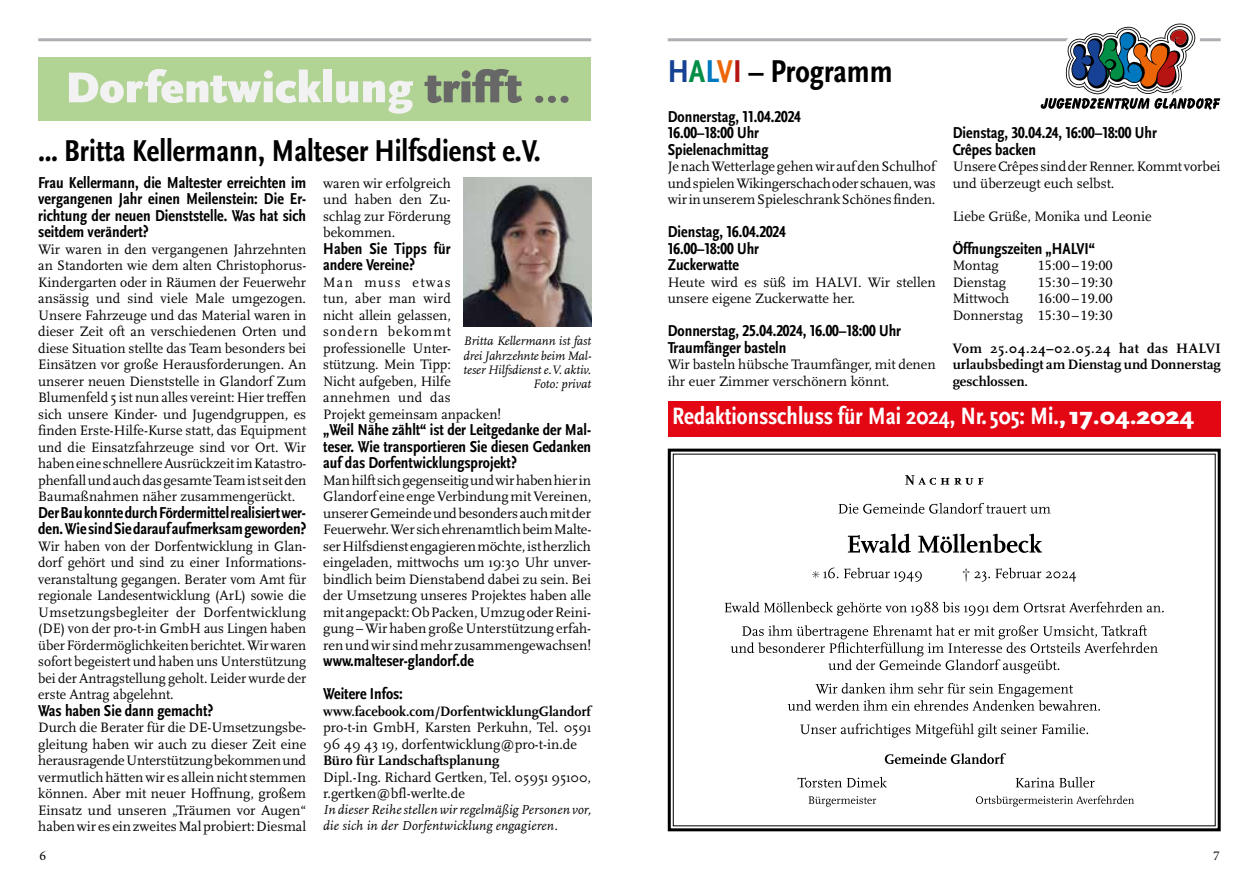
<style>
.page{position:relative;width:1259px;height:893px;background:#fff}
.page>*{position:absolute;margin:0;border:0;box-sizing:border-box;transform-origin:0 0}
.t1{font:700 condensed 33px "Scala Sans OT";color:#000}
.t2{font:700 condensed 31.5px "Scala Sans OT";color:#000}
.t3{font:700 condensed 24.75px "Scala Sans OT";color:#fff}
.t4{font:700 condensed 16.5px/16.5px "Scala Sans OT";color:#000}
.t5{font:14.25px/16.5px "Scala OT";color:#000;text-align:justify}
.t6{font:700 14.25px/16.5px "Scala OT";color:#000;text-align:justify}
.t7{font:italic 13.5px/16px "Scala OT";letter-spacing:.015em;color:#000}
.t8{font:13.5px "Minion Pro";color:#000}
.t9{font:italic 12.75px/14.2px "Scala OT";letter-spacing:-.005em;color:#000;text-align:right}
.s1{color:#164194}
.s2{color:#008d45}
.s3{color:#0078c0}
.s4{color:#ec6608}
.s5{color:#b51412}
.s6{font-weight:900;font-stretch:normal}
</style>
<div class="page">
<hr style="left:668px;top:38px;width:552px;height:3px;background:#aeafb3">
<hr style="left:38px;top:38px;width:553px;height:3px;background:#aeafb3">
<div style="left:38px;top:57px;width:553px;height:64px;background:#b1d394"></div>
<svg style="left:69px;top:69px;width:252px;height:34px"></svg>
<div style="left:323px;top:70px;width:9px;height:32px;background:#f2f2f2"></div>
<svg style="left:336px;top:81px;width:77px;height:33px"></svg>
<svg style="left:424px;top:69px;width:98px;height:34px"></svg>
<div style="left:535px;top:96px;width:8px;height:7px;background:#676767;border-radius:50%"></div>
<div style="left:548px;top:96px;width:8px;height:7px;background:#676767;border-radius:50%"></div>
<div style="left:560px;top:96px;width:8px;height:7px;background:#676767;border-radius:50%"></div>
<svg style="left:1035px;top:23px;width:186px;height:87px"></svg>
<div style="left:668px;top:401px;width:552px;height:36px;background:#e30613"></div>
<img style="left:463px;top:177px;width:128px;height:150px">
<svg style="left:668px;top:449px;width:552px;height:382px"></svg>
<svg style="left:905px;top:475px;width:78px;height:10px"></svg>
<svg style="left:838px;top:503px;width:212px;height:11px"></svg>
<svg style="left:848px;top:534px;width:194px;height:19px"></svg>
<svg style="left:812px;top:568px;width:264px;height:14px"></svg>
<svg style="left:725px;top:602px;width:438px;height:14px"></svg>
<svg style="left:730px;top:625px;width:427px;height:49px"></svg>
<svg style="left:787px;top:683px;width:313px;height:28px"></svg>
<svg style="left:800px;top:723px;width:288px;height:15px"></svg>
<svg style="left:885px;top:753px;width:121px;height:11px"></svg>
<svg style="left:797px;top:777px;width:297px;height:10px"></svg>
<svg style="left:808px;top:795px;width:326px;height:12px"></svg>
<h2 class="t2" style="left:38px;top:134px;width:504px">… Britta Kellermann, Malteser Hilfsdienst e.V.</h2>
<p class="t4" style="left:38px;top:175px;width:269px;text-align:justify">Frau Kellermann, die Maltester erreichten im vergangenen Jahr einen Meilenstein: Die Er&shy;richtung der neuen Dienststelle. Was hat sich seitdem verändert?</p>
<p class="t5" style="left:38px;top:241px;width:269px">Wir waren in den vergangenen Jahrzehnten an Standorten wie dem alten Christophorus-Kindergarten oder in Räumen der Feuerwehr ansässig und sind viele Male umgezogen.<br>Unsere Fahrzeuge und das Material waren in dieser Zeit oft an verschiedenen Orten und diese Situation stellte das Team besonders bei Einsätzen vor große Herausforderungen. An unserer neuen Dienststelle in Glandorf Zum Blumenfeld 5 ist nun alles vereint: Hier treffen sich unsere Kinder- und Jugendgruppen, es finden Erste-Hilfe-Kurse statt, das Equipment und die Einsatzfahrzeuge sind vor Ort. Wir haben eine schnellere Ausrückzeit im Katastro&shy;phenfall und auch das gesamte Team ist seit den Baumaßnahmen näher zusammengerückt.</p>
<p class="t4" style="left:38px;top:505px;width:270px">Der Bau konnte durch Fördermittel realisiert wer&shy;den. Wie sind Sie darauf aufmerksam geworden?</p>
<p class="t5" style="left:38px;top:538px;width:269px">Wir haben von der Dorfentwicklung in Glan&shy;dorf gehört und sind zu einer Informations&shy;veranstaltung gegangen. Berater vom Amt für regionale Landesentwicklung (ArL) sowie die Umsetzungsbegleiter der Dorfentwicklung (DE) von der pro-t-in GmbH aus Lingen haben über Fördermöglichkeiten berichtet. Wir waren sofort begeistert und haben uns Unterstützung bei der Antragstellung geholt. Leider wurde der erste Antrag abgelehnt.</p>
<p class="t4" style="left:38px;top:703px;width:176px">Was haben Sie dann gemacht?</p>
<p class="t5" style="left:38px;top:720px;width:269px">Durch die Berater für die DE-Umsetzungsbe&shy;gleitung haben wir auch zu dieser Zeit eine herausragende Unterstützung bekommen und vermutlich hätten wir es allein nicht stemmen können. Aber mit neuer Hoffnung, großem Einsatz und unseren „Träumen vor Augen“ haben wir es ein zweites Mal probiert: Diesmal</p>
<p class="t5" style="left:323px;top:175px;width:129px">waren wir erfolgreich und haben den Zu&shy;schlag zur Förderung bekommen.</p>
<p class="t4" style="left:323px;top:241px;width:129px">Haben Sie Tipps für andere Vereine?</p>
<p class="t5" style="left:323px;top:274px;width:179px;text-align:left">Man muss etwas<br>tun, aber man wird<br>nicht allein gelassen, sondern bekommt professionelle Unter&shy;stützung. Mein Tipp:<br>Nicht aufgeben, Hilfe annehmen und das<br>Projekt gemeinsam anpacken!</p>
<p class="t4" style="left:323px;top:422px;width:269px;text-align:justify">„Weil Nähe zählt“ ist der Leitgedanke der Mal&shy;teser. Wie transportieren Sie diesen Gedanken auf das Dorfentwicklungsprojekt?</p>
<p class="t5" style="left:323px;top:472px;width:269px">Man hilft sich gegenseitig und wir haben hier in Glandorf eine enge Verbindung mit Vereinen, unserer Gemeinde und besonders auch mit der Feuerwehr. Wer sich ehrenamtlich beim Malte&shy;ser Hilfsdienst engagieren möchte, ist herzlich eingeladen, mittwochs um 19:30 Uhr unver&shy;bindlich beim Dienstabend dabei zu sein. Bei der Umsetzung unseres Projektes haben alle mit angepackt: Ob Packen, Umzug oder Reini&shy;gung – Wir haben große Unterstützung erfah&shy;ren und wir sind mehr zusammengewachsen!</p>
<p class="t4" style="left:323px;top:645px;width:152px;line-height:33px">www.malteser-glandorf.de<br>Weitere Infos:</p>
<p class="t6" style="left:323px;top:703px;width:269px">www.facebook.com/DorfentwicklungGlandorf</p>
<p class="t5" style="left:323px;top:720px;width:269px">pro-t-in GmbH, Karsten Perkuhn, Tel. 0591<br>96 49 43 19, dorfentwicklung@pro-t-in.de</p>
<p class="t6" style="left:323px;top:753px;width:177px">Büro für Landschaftsplanung</p>
<p class="t5" style="left:323px;top:769px;width:269px">Dipl.-Ing. Richard Gertken, Tel. 05951 95100, r.gertken@bfl-werlte.de</p>
<p class="t7" style="left:323px;top:802px;width:269px">In dieser Reihe stellen wir regelmäßig Personen vor, die sich in der Dorfentwicklung engagieren.</p>
<p class="t9" style="left:463px;top:334px;width:129px">Britta Kellermann ist fast drei Jahrzehnte beim Mal&shy;teser Hilfsdienst e.V. aktiv.<br>Foto: privat</p>
<h1 class="t1" style="left:668px;top:53px;width:226px"><span class="s1">H</span><span class="s2">A</span><span class="s3">L</span><span class="s4">V</span><span class="s5">I</span> – Programm</h1>
<p class="t4" style="left:668px;top:109px;width:135px">Donnerstag, 11.04.2024<br>16.00–18:00 Uhr<br>Spielenachmittag</p>
<p class="t5" style="left:668px;top:159px;width:270px">Je nach Wetterlage gehen wir auf den Schulhof und spielen Wikingerschach oder schauen, was wir in unserem Spieleschrank Schönes finden.</p>
<p class="t4" style="left:668px;top:224px;width:120px">Dienstag, 16.04.2024<br>16.00–18:00 Uhr<br>Zuckerwatte</p>
<p class="t5" style="left:668px;top:274px;width:269px">Heute wird es süß im HALVI. Wir stellen unsere eigene Zuckerwatte her.</p>
<p class="t4" style="left:668px;top:323px;width:235px">Donnerstag, 25.04.2024, 16.00–18:00 Uhr<br>Traumfänger basteln</p>
<p class="t5" style="left:668px;top:357px;width:269px">Wir basteln hübsche Traumfänger, mit denen ihr euer Zimmer verschönern könnt.</p>
<p class="t4" style="left:952px;top:125px;width:206px">Dienstag, 30.04.24, 16:00–18:00 Uhr<br>Crêpes backen</p>
<p class="t5" style="left:952px;top:159px;width:269px">Unsere Crêpes sind der Renner. Kommt vorbei und überzeugt euch selbst.</p>
<p class="t5" style="left:952px;top:208px;width:200px">Liebe Grüße, Monika und Leonie</p>
<p class="t4" style="left:952px;top:241px;width:144px">Öffnungszeiten „HALVI“</p>
<p class="t5" style="left:952px;top:258px;width:47px">Montag</p>
<p class="t5" style="left:1037px;top:258px;width:76px">15:00 – 19:00</p>
<p class="t5" style="left:952px;top:274px;width:55px">Dienstag</p>
<p class="t5" style="left:1037px;top:274px;width:76px">15:30 – 19:30</p>
<p class="t5" style="left:952px;top:291px;width:58px">Mittwoch</p>
<p class="t5" style="left:952px;top:291px;width:161px;text-align:right">16:00 – 19.00<br>Donnerstag 15:30 – 19:30</p>
<p class="t6" style="left:952px;top:340px;width:270px">Vom 25.04.24–02.05.24 hat das HALVI urlaubsbedingt am Dienstag und Donnerstag geschlossen.</p>
<h3 class="t3" style="left:672px;top:402px;width:523px">Redaktionsschluss für Mai 2024, Nr.505: Mi.<span class="s6">, 17.04.2024</span></h3>
<p class="t8" style="left:39px;top:846px;width:8px">6</p>
<p class="t8" style="left:1213px;top:846px;width:8px">7</p>
</div>
